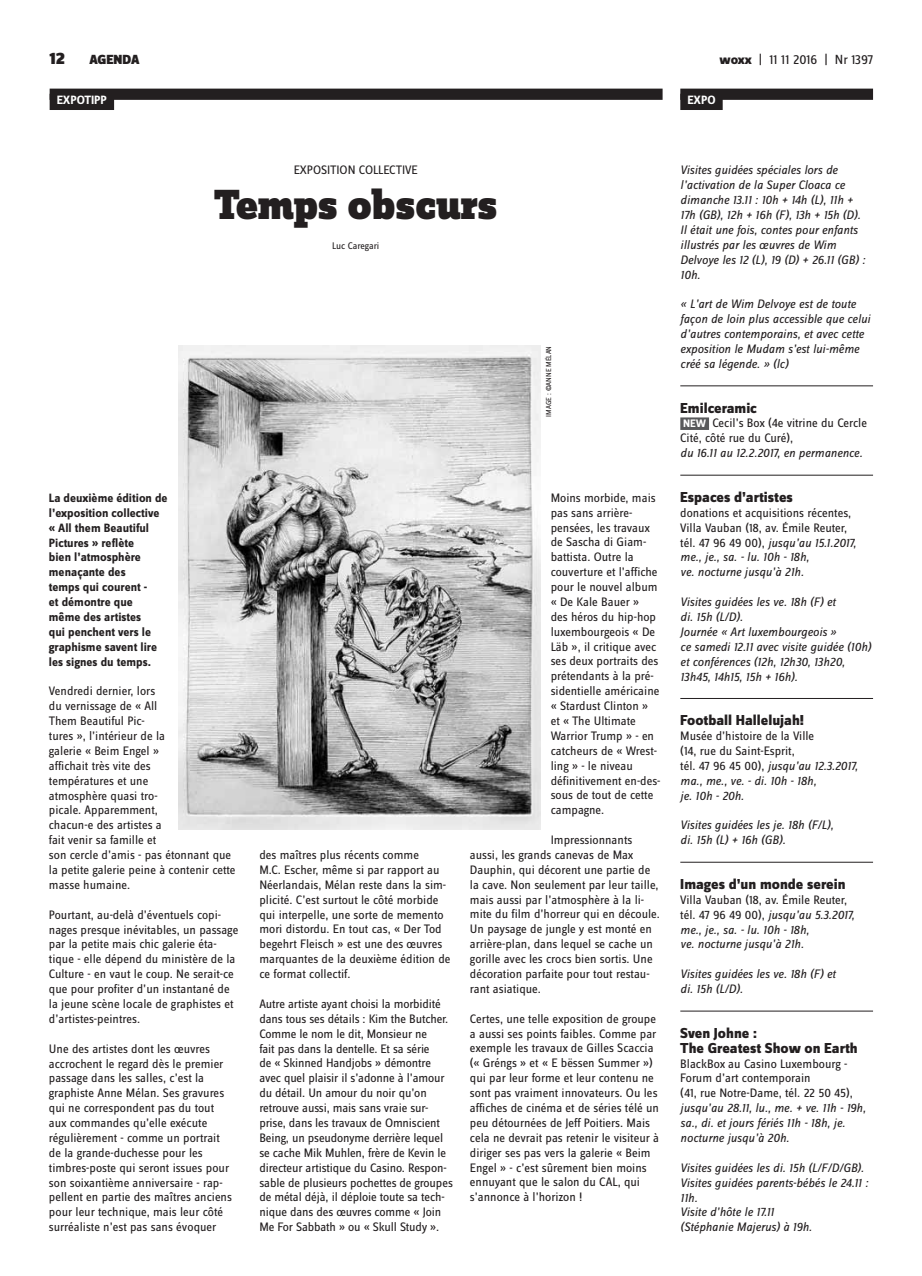
<style>
.page{position:relative;width:922px;height:1276px;background:#fff}
.page>*{position:absolute;margin:0;border:0;box-sizing:border-box;transform-origin:0 0}
.t1{font:900 43.75px "Zine Slab Dis";letter-spacing:-.005em;color:#231f20}
.t2{font:900 17.5px "Zine Sans Dis";color:#231f20}
.t3{font:800 15px/14.9px "Zine Sans Dis";color:#231f20}
.t4{font:13.75px "Zine Sans Dis";letter-spacing:-.01em;color:#231f20}
.t5{font:900 13.75px "Zine Sans Dis";color:#231f20}
.t6{font:12.75px/14.9px "Zine Sans Dis";color:#231f20}
.t7{font:italic 12.75px/14.9px "Zine Sans Dis";color:#231f20}
.t8{font:700 12.5px/14.9px "Zine Sans Dis";color:#231f20}
.t9{font:700 12.5px "Zine Sans Dis";color:#fff}
.t10{font:10px "Zine Sans Dis";color:#231f20}
.t11{font:7.5px "Zine Sans Dis";color:#231f20}
.s1{font-weight:800}
.s2{font-weight:700;font-size:11.25px;color:#fff}
.s3{font-style:italic}
.s4{font-style:normal}
</style>
<div class="page">
<div style="left:50px;top:89px;width:612px;height:11px;background:#231f20"></div>
<div style="left:50px;top:94px;width:64px;height:16px;background:#231f20"></div>
<div style="left:680px;top:89px;width:192px;height:11px;background:#231f20"></div>
<div style="left:680px;top:94px;width:42px;height:16px;background:#231f20"></div>
<hr style="left:680px;top:386px;width:192px;height:1px;background:#231f20">
<div style="left:680px;top:417px;width:28px;height:13px;background:#58595b"></div>
<hr style="left:680px;top:475px;width:192px;height:1px;background:#231f20">
<hr style="left:680px;top:698px;width:192px;height:1px;background:#231f20">
<hr style="left:680px;top:862px;width:192px;height:1px;background:#231f20">
<hr style="left:680px;top:1011px;width:192px;height:1px;background:#231f20">
<img style="left:178px;top:346px;width:362px;height:483px">
<h2 class="t2" style="left:50px;top:49px;width:17px">12</h2>
<p class="t5" style="left:89px;top:53px;width:52px">AGENDA</p>
<p class="t4" style="left:719px;top:53px;width:155px"><span class="s1">woxx</span> | 11 11 2016 | Nr 1397</p>
<p class="t9" style="left:57px;top:93px;width:52px">EXPOTIPP</p>
<p class="t9" style="left:687px;top:93px;width:30px">EXPO</p>
<p class="t6" style="left:294px;top:163px;width:20px">Expositioncollective</p>
<h1 class="t1" style="left:214px;top:181px;width:284px">Temps obscurs</h1>
<p class="t10" style="left:332px;top:240px;width:49px">Luc Caregari</p>
<p class="t11" style="left:544px;top:416px;width:71px;rotate:-90deg">image : ©Anne Mélan</p>
<p class="t8" style="left:49px;top:491px;width:120px">La deuxième édition de l’exposition collective « All them Beautiful<br>Pictures » reflète<br>bien l’atmosphère menaçante des<br>temps qui courent -<br>et démontre que<br>même des artistes<br>qui penchent vers le graphisme savent lire les signes du temps.</p>
<p class="t6" style="left:49px;top:684px;width:188px">Vendredi dernier, lors<br>du vernissage de « All<br>Them Beautiful Pic-<br>tures », l’intérieur de la<br>galerie « Beim Engel »<br>affichait très vite des<br>températures et une<br>atmosphère quasi tro-<br>picale. Apparemment,<br>chacun-e des artistes a<br>fait venir sa famille et<br>son cercle d’amis - pas étonnant que la petite galerie peine à contenir cette masse humaine.</p>
<p class="t6" style="left:49px;top:907px;width:191px">Pourtant, au-delà d’éventuels copi&shy;nages presque inévitables, un passage par la petite mais chic galerie éta&shy;tique - elle dépend du ministère de la Culture - en vaut le coup. Ne serait-ce que pour profiter d’un instantané de la jeune scène locale de graphistes et d’artistes-peintres.</p>
<p class="t6" style="left:49px;top:1041px;width:184px">Une des artistes dont les œuvres accrochent le regard dès le premier passage dans les salles, c’est la graphiste Anne Mélan. Ses gravures qui ne correspondent pas du tout aux commandes qu’elle exécute régulièrement - comme un portrait de la grande-duchesse pour les timbres-poste qui seront issues pour son soixantième anniversaire - rap&shy;pellent en partie des maîtres anciens pour leur technique, mais leur côté surréaliste n’est pas sans évoquer</p>
<p class="t6" style="left:259px;top:848px;width:192px">des maîtres plus récents comme<br>M.C. Escher, même si par rapport au Néerlandais, Mélan reste dans la sim&shy;plicité. C’est surtout le côté morbide qui interpelle, une sorte de memento mori distordu. En tout cas, « Der Tod begehrt Fleisch » est une des œuvres marquantes de la deuxième édition de ce format collectif.</p>
<p class="t6" style="left:259px;top:997px;width:195px">Autre artiste ayant choisi la morbidité dans tous ses détails : Kim the Butcher.<br>Comme le nom le dit, Monsieur ne<br>fait pas dans la dentelle. Et sa série<br>de « Skinned Handjobs » démontre avec quel plaisir il s’adonne à l’amour du détail. Un amour du noir qu’on retrouve aussi, mais sans vraie sur&shy;prise, dans les travaux de Omniscient Being, un pseudonyme derrière lequel se cache Mik Muhlen, frère de Kevin le directeur artistique du Casino. Respon&shy;sable de plusieurs pochettes de groupes de métal déjà, il déploie toute sa tech&shy;nique dans des œuvres comme « Join Me For Sabbath » ou « Skull Study ».</p>
<p class="t6" style="left:550px;top:491px;width:111px">Moins morbide, mais pas sans arrière&shy;pensées, les travaux de Sascha di Giam&shy;battista. Outre la couverture et l’affiche pour le nouvel album « De Kale Bauer »<br>des héros du hip-hop luxembourgeois « De<br>Läb », il critique avec ses deux portraits des prétendants à la pré&shy;sidentielle américaine « Stardust Clinton » et « The Ultimate<br>Warrior Trump » - en catcheurs de « Wrest&shy;ling » - le niveau définitivement en-des&shy;sous de tout de cette campagne.</p>
<p class="t6" style="left:470px;top:833px;width:191px;text-indent:81px">Impressionnants aussi, les grands canevas de Max<br>Dauphin, qui décorent une partie de la cave. Non seulement par leur taille, mais aussi par l’atmosphère à la li&shy;mite du film d’horreur qui en découle.<br>Un paysage de jungle y est monté en arrière-plan, dans lequel se cache un gorille avec les crocs bien sortis. Une décoration parfaite pour tout restau&shy;rant asiatique.</p>
<p class="t6" style="left:470px;top:1011px;width:191px">Certes, une telle exposition de groupe a aussi ses points faibles. Comme par exemple les travaux de Gilles Scaccia (« Gréngs » et « E bëssen Summer ») qui par leur forme et leur contenu ne sont pas vraiment innovateurs. Ou les affiches de cinéma et de séries télé un peu détournées de Jeff Poitiers. Mais cela ne devrait pas retenir le visiteur à diriger ses pas vers la galerie « Beim Engel » - c’est sûrement bien moins ennuyant que le salon du CAL, qui s’annonce à l’horizon !</p>
<p class="t7" style="left:680px;top:163px;width:186px">Visites guidées spéciales lors de l’activation de la Super Cloaca ce dimanche 13.11 : 10h + 14h (L), 11h +<br>17h (GB), 12h + 16h (F), 13h + 15h (D).<br>Il était une fois, contes pour enfants illustrés par les œuvres de Wim<br>Delvoye les 12 (L), 19 (D) + 26.11 (GB) :<br>10h.</p>
<p class="t7" style="left:680px;top:297px;width:191px">« L’art de Wim Delvoye est de toute façon de loin plus accessible que celui d’autres contemporains, et avec cette exposition le Mudam s’est lui-même créé sa légende. » (lc)</p>
<p class="t3" style="left:680px;top:401px;width:78px">Emilceramic</p>
<p class="t6" style="left:680px;top:416px;width:188px"><span class="s2">NEW</span> Cecil’s Box (4e vitrine du Cercle<br>Cité, côté rue du Curé),</p>
<p class="t7" style="left:680px;top:446px;width:183px">du 16.11 au 12.2.2017, en permanence.</p>
<p class="t3" style="left:680px;top:490px;width:114px">Espaces d’artistes</p>
<p class="t6" style="left:680px;top:506px;width:177px">donations et acquisitions récentes,<br>Villa Vauban (18, av. Émile Reuter, tél. 47 96 49 00), <span class="s3">jusqu’au 15.1.2017, me., je., sa. - lu. 10h - 18h,<br>ve. nocturne jusqu’à 21h.</span></p>
<p class="t7" style="left:680px;top:594px;width:192px">Visites guidées les ve. 18h (F) et<br>di. 15h (L/D).<br>Journée « Art luxembourgeois »<br>ce samedi 12.11 avec visite guidée (10h) et conférences (12h, 12h30, 13h20,<br>13h45, 14h15, 15h + 16h).</p>
<p class="t3" style="left:680px;top:713px;width:125px">Football Hallelujah!</p>
<p class="t6" style="left:680px;top:729px;width:179px">Musée d’histoire de la Ville<br>(14, rue du Saint-Esprit,<br>tél. 47 96 45 00), <span class="s3">jusqu’au 12.3.2017, ma., me., ve. - di. 10h - 18h,<br>je. 10h - 20h.</span></p>
<p class="t7" style="left:680px;top:818px;width:155px">Visites guidées les je. 18h (F/L), di. 15h (L) + 16h (GB).</p>
<p class="t3" style="left:680px;top:877px;width:167px">Images d’un monde serein</p>
<p class="t7" style="left:680px;top:892px;width:176px"><span class="s4">Villa Vauban (18, av. Émile Reuter, tél. 47 96 49 00),</span> jusqu’au 5.3.2017, me., je., sa. - lu. 10h - 18h,<br>ve. nocturne jusqu’à 21h.</p>
<p class="t7" style="left:680px;top:966px;width:157px">Visites guidées les ve. 18h (F) et di. 15h (L/D).</p>
<p class="t3" style="left:680px;top:1026px;width:179px">Sven Johne :<br>The Greatest Show on Earth</p>
<p class="t6" style="left:680px;top:1056px;width:174px">BlackBox au Casino Luxembourg -<br>Forum d’art contemporain<br>(41, rue Notre-Dame, tél. 22 50 45),</p>
<p class="t7" style="left:680px;top:1100px;width:187px">jusqu’au 28.11, lu., me. + ve. 11h - 19h, sa., di. et jours fériés 11h - 18h, je. nocturne jusqu’à 20h.</p>
<p class="t7" style="left:680px;top:1160px;width:189px">Visites guidées les di. 15h (L/F/D/GB).<br>Visites guidées parents-bébés le 24.11 :<br>11h.<br>Visite d’hôte le 17.11<br>(Stéphanie Majerus) à 19h.</p>
</div>
